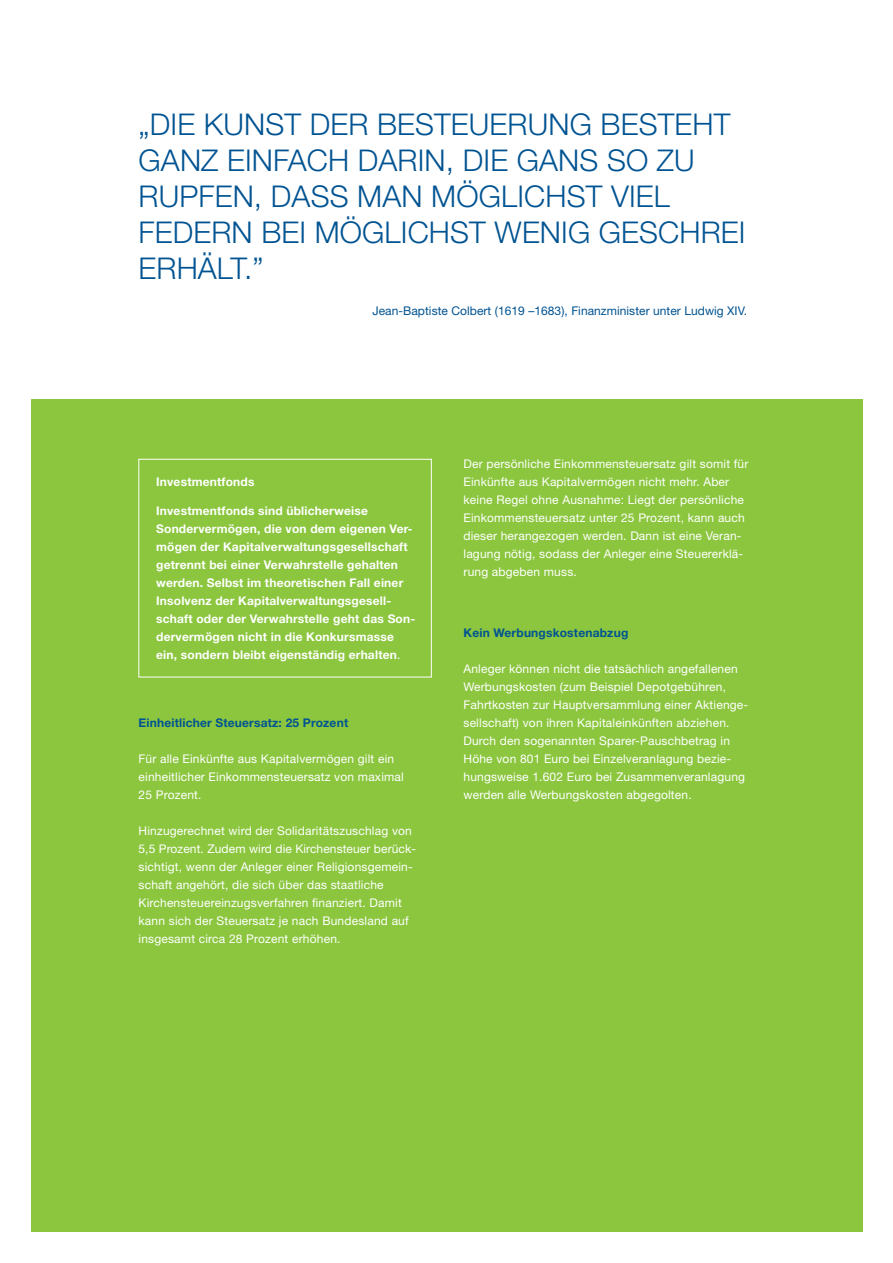
<style>
.page{position:relative;width:893px;height:1263px;background:#fff}
.page>*{position:absolute;margin:0;border:0;box-sizing:border-box;transform-origin:0 0}
.t1{font:300 30px/36px "Helvetica Neue LT Std";letter-spacing:.005em;color:#005392}
.t2{font:12px/18px "Helvetica Neue LT Std";letter-spacing:.015em;color:#fff}
.t3{font:700 12px/18px "Helvetica Neue LT Std";letter-spacing:.015em;color:#fff}
.t4{font:12px "Helvetica Neue LT Std";letter-spacing:.005em;color:#005392}
.t5{font:700 12px "Helvetica Neue LT Std";letter-spacing:.015em;color:#005392}
.s1{font-weight:400}
</style>
<div class="page">
<div style="left:31px;top:400px;width:831px;height:832px;background:#8bc63e"></div>
<div style="left:138px;top:459px;width:294px;height:218px;border:1px solid #fff"></div>
<h1 class="t1" style="left:139px;top:106px;width:608px">„DIE KUNST DER BESTEUERUNG BESTEHT<br>GANZ EINFACH DARIN, DIE GANS SO ZU<br>RUPFEN, DASS MAN MÖGLICHST VIEL<br>FEDERN BEI MÖGLICHST WENIG GESCHREI<br>ERHÄLT.”</h1>
<p class="t4" style="left:372px;top:304px;width:376px">Jean-Baptiste Colbert (1619 –1683), Finanzminister unter Ludwig XIV.</p>
<p class="t3" style="left:156px;top:473px;width:100px">Investmentfonds</p>
<p class="t3" style="left:156px;top:501px;width:261px">Investmentfonds sind üblicherweise Sondervermögen, die von dem eigenen Ver&shy;mögen der Kapitalverwaltungsgesellschaft getrennt bei einer Verwahrstelle gehalten werden. Selbst im theoretischen Fall einer Insolvenz der Kapitalverwaltungsgesell&shy;schaft oder der Verwahrstelle geht das Son&shy;dervermögen nicht in die Konkursmasse ein, sondern bleibt eigenständig erhalten<span class="s1">.</span></p>
<p class="t5" style="left:139px;top:716px;width:211px">Einheitlicher Steuersatz: 25 Prozent</p>
<p class="t2" style="left:139px;top:750px;width:267px">Für alle Einkünfte aus Kapitalvermögen gilt ein einheitlicher Einkommensteuersatz von maximal<br>25 Prozent.</p>
<p class="t2" style="left:139px;top:822px;width:279px">Hinzugerechnet wird der Solidaritätszuschlag von 5,5 Prozent. Zudem wird die Kirchensteuer berück&shy;sichtigt, wenn der Anleger einer Religionsgemein&shy;schaft angehört, die sich über das staatliche Kirchensteuereinzugsverfahren finanziert. Damit kann sich der Steuersatz je nach Bundesland auf insgesamt circa 28 Prozent erhöhen.</p>
<p class="t2" style="left:463px;top:454px;width:286px">Der persönliche Einkommensteuersatz gilt somit für Einkünfte aus Kapitalvermögen nicht mehr. Aber keine Regel ohne Ausnahme: Liegt der persönliche Einkommensteuersatz unter 25 Prozent, kann auch dieser herangezogen werden. Dann ist eine Veran&shy;lagung nötig, sodass der Anleger eine Steuererklä&shy;rung abgeben muss.</p>
<p class="t5" style="left:463px;top:626px;width:166px">Kein Werbungskostenabzug</p>
<p class="t2" style="left:463px;top:660px;width:286px">Anleger können nicht die tatsächlich angefallenen Werbungskosten (zum Beispiel Depotgebühren, Fahrtkosten zur Hauptversammlung einer Aktienge&shy;sellschaft) von ihren Kapitaleinkünften abziehen.<br>Durch den sogenannten Sparer-Pauschbetrag in Höhe von 801 Euro bei Einzelveranlagung bezie&shy;hungsweise 1.602 Euro bei Zusammenveranlagung werden alle Werbungskosten abgegolten.</p>
</div>
